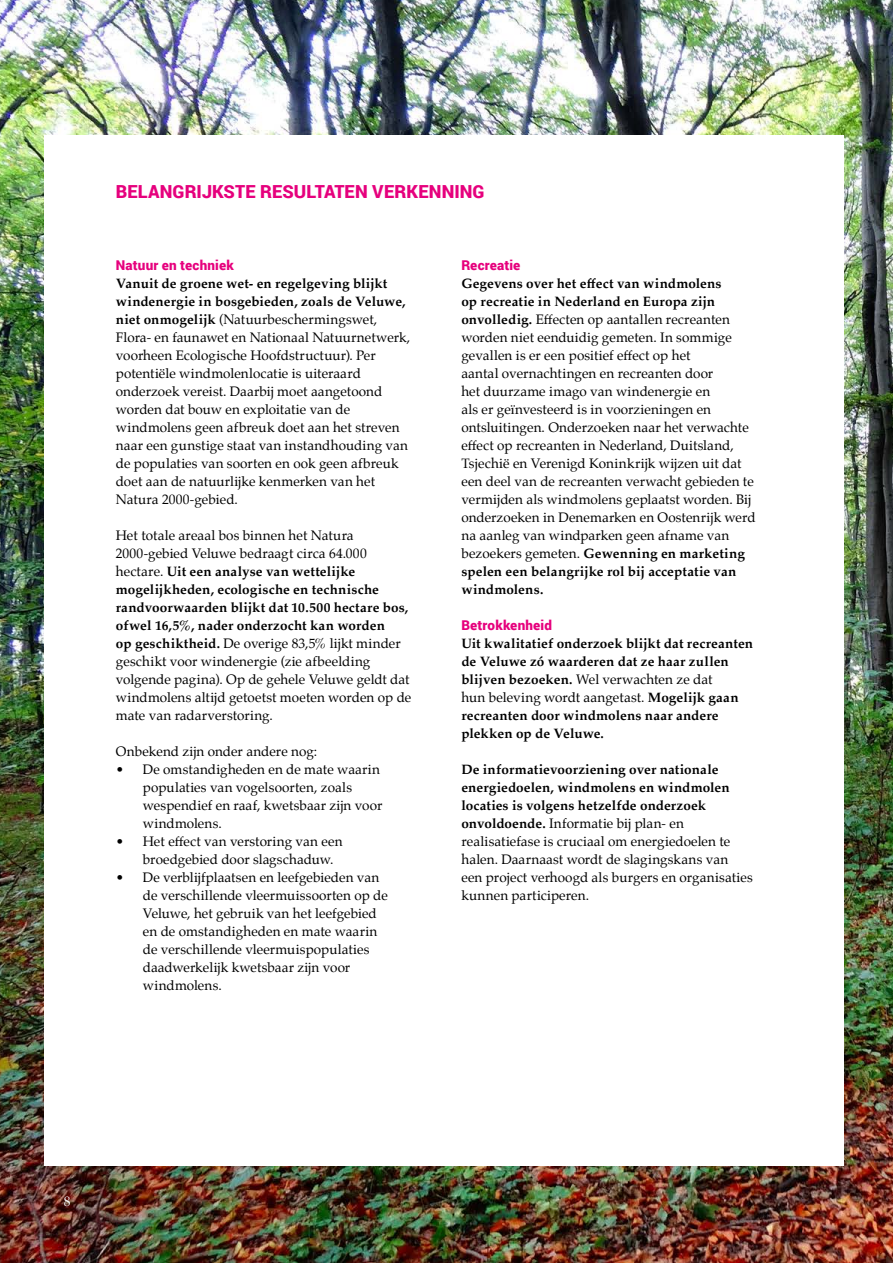
<style>
.page{position:relative;width:893px;height:1263px;background:#fff}
.page>*{position:absolute;margin:0;border:0;box-sizing:border-box;transform-origin:0 0}
.t1{font:900 18px "Roboto";letter-spacing:.005em;color:#e6007d}
.t2{font:13.5px/18px "Palatino";letter-spacing:.005em;color:#000}
.t3{font:700 13.5px/18px "Palatino";letter-spacing:.01em;color:#000}
.t4{font:900 13.5px "Roboto";letter-spacing:.015em;color:#e6007d}
.t5{font:13.5px "Palatino";color:#fff}
.s1{font-weight:700}
.s2{font-weight:400}
</style>
<div class="page">
<img style="left:0;top:0;width:893px;height:1263px">
<div style="left:45px;top:135px;width:799px;height:1030px;background:#fff"></div>
<h1 class="t1" style="left:116px;top:179px;width:370px">BELANGRIJKSTE RESULTATEN VERKENNING</h1>
<p class="t4" style="left:116px;top:256px;width:119px">Natuur en techniek</p>
<p class="t2" style="left:116px;top:274px;width:296px"><span class="s1">Vanuit de groene wet- en regelgeving blijkt windenergie in bosgebieden, zoals de Veluwe, niet onmogelijk</span> (Natuurbeschermingswet, Flora- en faunawet en Nationaal Natuurnetwerk, voorheen Ecologische Hoofdstructuur). Per potentiële windmolenlocatie is uiteraard onderzoek vereist. Daarbij moet aangetoond worden dat bouw en exploitatie van de windmolens geen afbreuk doet aan het streven naar een gunstige staat van instandhouding van de populaties van soorten en ook geen afbreuk doet aan de natuurlijke kenmerken van het Natura 2000-gebied.</p>
<p class="t2" style="left:116px;top:526px;width:297px">Het totale areaal bos binnen het Natura 2000-gebied Veluwe bedraagt circa 64.000 hectare. <span class="s1">Uit een analyse van wettelijke mogelijkheden, ecologische en technische randvoorwaarden blijkt dat 10.500 hectare bos, ofwel 16,5%, nader onderzocht kan worden<br>op geschiktheid.</span> De overige 83,5% lijkt minder geschikt voor windenergie (zie afbeelding volgende pagina). Op de gehele Veluwe geldt dat windmolens altijd getoetst moeten worden op de mate van radarverstoring.</p>
<p class="t2" style="left:116px;top:742px;width:203px">Onbekend zijn onder andere nog:</p>
<p class="t2" style="left:143px;top:760px;width:241px;text-indent:-27px">• De omstandigheden en de mate waarin populaties van vogelsoorten, zoals wespendief en raaf, kwetsbaar zijn voor windmolens.</p>
<p class="t2" style="left:143px;top:832px;width:201px;text-indent:-27px">• Het effect van verstoring van een broedgebied door slagschaduw.</p>
<p class="t2" style="left:143px;top:868px;width:246px;text-indent:-27px">• De verblijfplaatsen en leefgebieden van de verschillende vleermuissoorten op de Veluwe, het gebruik van het leefgebied en de omstandigheden en mate waarin de verschillende vleermuispopulaties daadwerkelijk kwetsbaar zijn voor windmolens.</p>
<p class="t4" style="left:461px;top:256px;width:61px">Recreatie</p>
<p class="t2" style="left:461px;top:274px;width:296px"><span class="s1">Gegevens over het effect van windmolens<br>op recreatie in Nederland en Europa zijn onvolledig.</span> Effecten op aantallen recreanten worden niet eenduidig gemeten. In sommige gevallen is er een positief effect op het<br>aantal overnachtingen en recreanten door<br>het duurzame imago van windenergie en<br>als er geïnvesteerd is in voorzieningen en ontsluitingen. Onderzoeken naar het verwachte effect op recreanten in Nederland, Duitsland, Tsjechië en Verenigd Koninkrijk wijzen uit dat een deel van de recreanten verwacht gebieden te vermijden als windmolens geplaatst worden. Bij onderzoeken in Denemarken en Oostenrijk werd na aanleg van windparken geen afname van bezoekers gemeten. <span class="s1">Gewenning en marketing spelen een belangrijke rol bij acceptatie van windmolens.</span></p>
<p class="t4" style="left:461px;top:615px;width:92px">Betrokkenheid</p>
<p class="t3" style="left:461px;top:634px;width:293px">Uit kwalitatief onderzoek blijkt dat recreanten de Veluwe zó waarderen dat ze haar zullen blijven bezoeken. <span class="s2">Wel verwachten ze dat<br>hun beleving wordt aangetast.</span> Mogelijk gaan recreanten door windmolens naar andere plekken op de Veluwe.</p>
<p class="t2" style="left:461px;top:760px;width:293px"><span class="s1">De informatievoorziening over nationale energiedoelen, windmolens en windmolen locaties is volgens hetzelfde onderzoek onvoldoende.</span> Informatie bij plan- en realisatiefase is cruciaal om energiedoelen te halen. Daarnaast wordt de slagingskans van een project verhoogd als burgers en organisaties kunnen participeren.</p>
<p class="t5" style="left:64px;top:1190px;width:8px">8</p>
</div>
